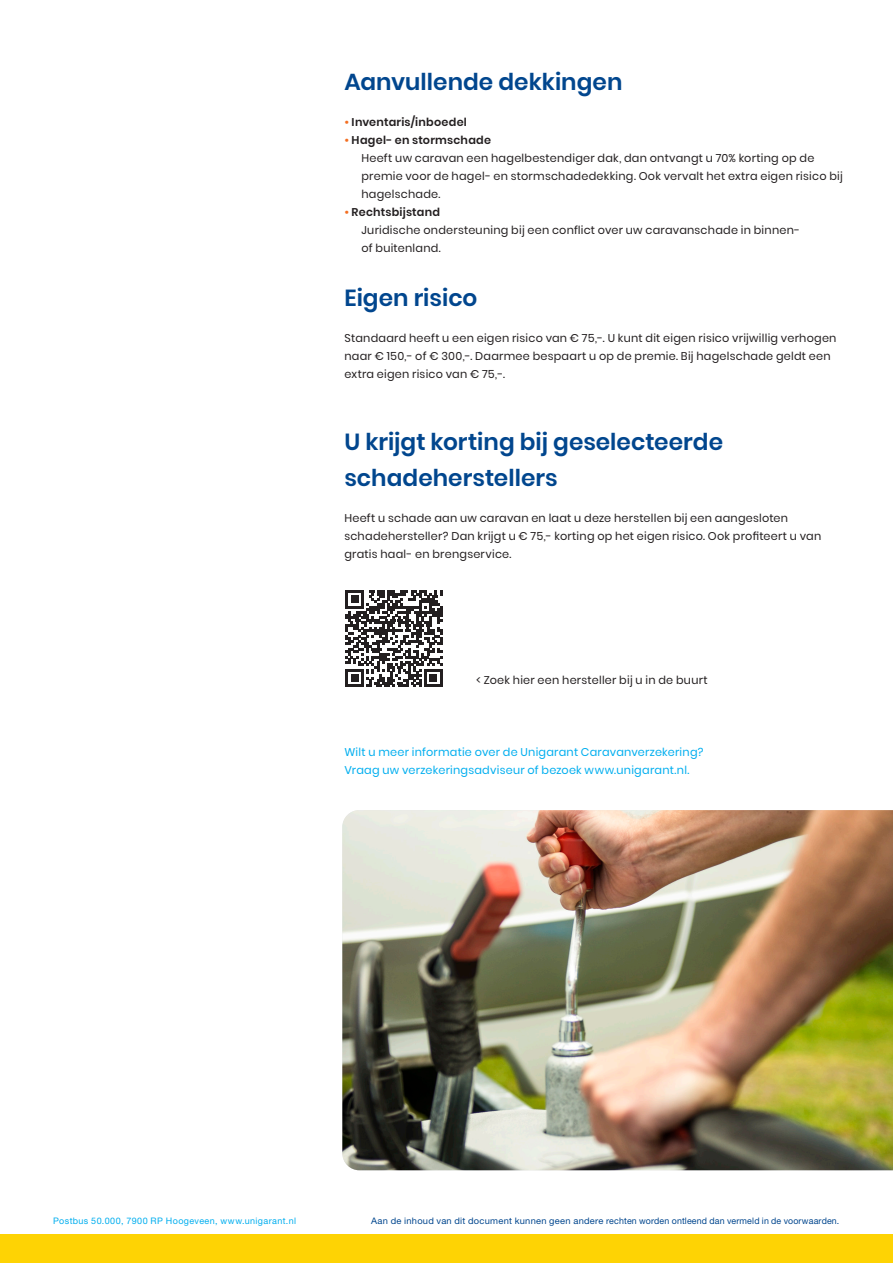
<style>
.page{position:relative;width:893px;height:1263px;background:#fff}
.page>*{position:absolute;margin:0;border:0;box-sizing:border-box;transform-origin:0 0}
.Poppins_-_Platte_Tks{font:600 23.25px/36px "Poppins";color:#01468e}
.Poppins_-_Platte_Tks-2{font:11.25px/18px "Poppins";letter-spacing:.02em;color:#231f20}
.Poppins_-_Platte_Tks-3{font:11.25px/18px "Poppins";letter-spacing:.02em;color:#00aeef}
.Poppins_-_Platte_Tks-4{font:600 11.25px "Poppins";letter-spacing:.02em;color:#231f20}
.Broodtekst{font:9px "Helvetica Neue";letter-spacing:.025em;color:#01468e;scale:1.04 1}
.Broodtekst-2{font:9px "Helvetica Neue";letter-spacing:.045em;color:#00aeef}
.s1{color:#f36e21}
</style>
<div class="page">
<div style="left:0;top:1234px;width:893px;height:29px;background:#fed304"></div>
<svg style="left:345px;top:590px;width:97px;height:97px"></svg>
<img style="left:342px;top:810px;width:551px;height:360px">
<p class="Poppins_-_Platte_Tks" style="left:344px;top:64px;width:280px">Aanvullende dekkingen</p>
<p class="Poppins_-_Platte_Tks-4" style="left:344px;top:116px;width:124px"><span class="s1">•</span> Inventaris/inboedel</p>
<p class="Poppins_-_Platte_Tks-4" style="left:344px;top:134px;width:148px"><span class="s1">•</span> Hagel- en stormschade</p>
<p class="Poppins_-_Platte_Tks-2" style="left:361px;top:149px;width:483px">Heeft uw caravan een hagelbestendiger dak, dan ontvangt u 70% korting op de premie voor de hagel- en stormschadedekking. Ook vervalt het extra eigen risico bij hagelschade.</p>
<p class="Poppins_-_Platte_Tks-4" style="left:344px;top:206px;width:97px"><span class="s1">•</span> Rechtsbijstand</p>
<p class="Poppins_-_Platte_Tks-2" style="left:361px;top:221px;width:440px">Juridische ondersteuning bij een conflict over uw caravanschade in binnen&shy;of buitenland.</p>
<p class="Poppins_-_Platte_Tks" style="left:344px;top:280px;width:135px">Eigen risico</p>
<p class="Poppins_-_Platte_Tks-2" style="left:344px;top:329px;width:494px">Standaard heeft u een eigen risico van € 75,-. U kunt dit eigen risico vrijwillig verhogen naar € 150,- of € 300,-. Daarmee bespaart u op de premie. Bij hagelschade geldt een extra eigen risico van € 75,-.</p>
<p class="Poppins_-_Platte_Tks" style="left:344px;top:424px;width:380px">U krijgt korting bij geselecteerde schadeherstellers</p>
<p class="Poppins_-_Platte_Tks-2" style="left:344px;top:509px;width:478px">Heeft u schade aan uw caravan en laat u deze herstellen bij een aangesloten schadehersteller? Dan krijgt u € 75,- korting op het eigen risico. Ook profiteert u van gratis haal- en brengservice.</p>
<p class="Poppins_-_Platte_Tks-2" style="left:476px;top:671px;width:233px">&lt; Zoek hier een hersteller bij u in de buurt</p>
<p class="Poppins_-_Platte_Tks-3" style="left:344px;top:743px;width:360px">Wilt u meer informatie over de Unigarant Caravanverzekering?<br>Vraag uw verzekeringsadviseur of bezoek www.unigarant.nl.</p>
<p class="Broodtekst-2" style="left:53px;top:1215px;width:244px">Postbus 50.000, 7900 RP Hoogeveen, www.unigarant.nl</p>
<p class="Broodtekst" style="left:371px;top:1215px;width:452px">Aan de inhoud van dit document kunnen geen andere rechten worden ontleend dan vermeld in de voorwaarden.</p>
</div>
